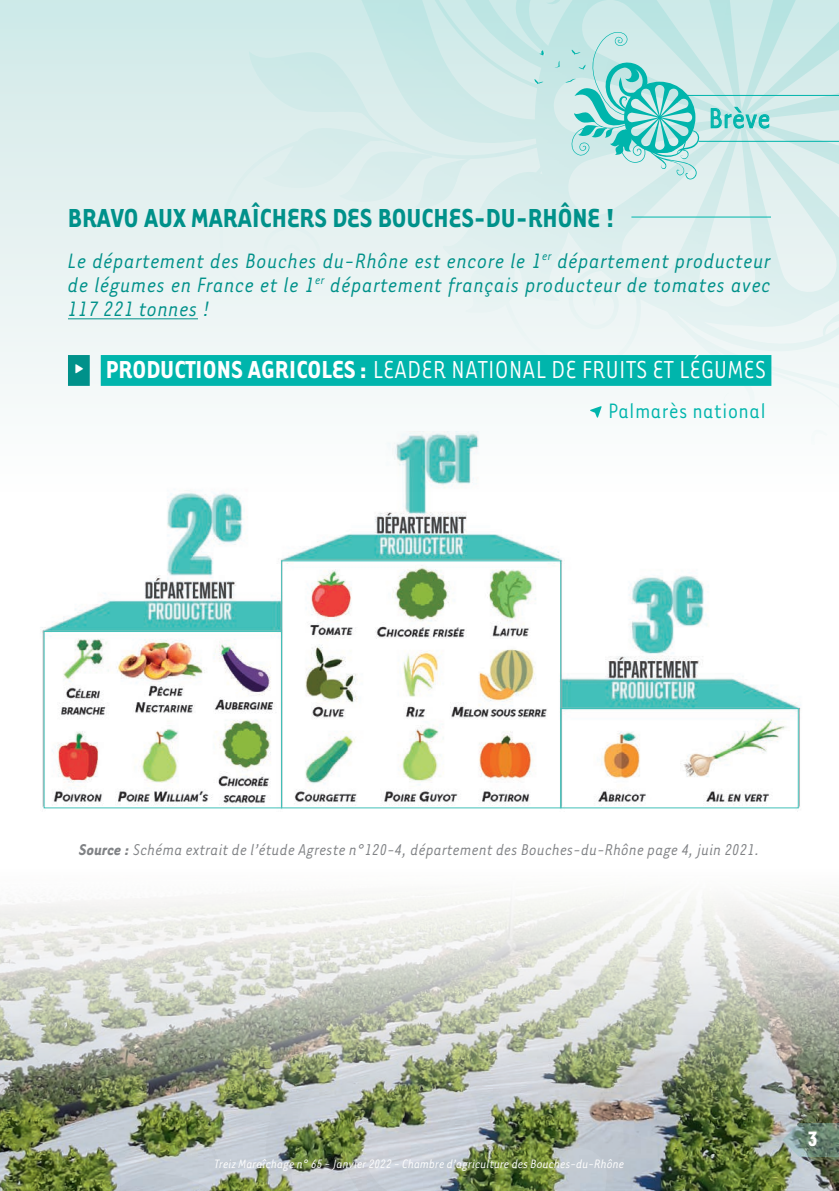
<style>
.page{position:relative;width:839px;height:1191px;background:#fff}
.page>*{position:absolute;margin:0;border:0;box-sizing:border-box;transform-origin:0 0}
.t1{font:32px "Tarzana Narrow";color:#00b5ac}
.t2{font:700 30px "Tarzana Narrow";color:#00918a}
.t3{font:28.2px "Tarzana Narrow";color:#fff}
.t4{font:italic 24px/24px "Tarzana Narrow";letter-spacing:.01em;color:#00918a;text-align:justify}
.t5{font:24px "Tarzana Narrow";letter-spacing:.01em;color:#00b5ac}
.t6{font:700 24px "Tarzana Narrow";color:#fff}
.t7{font:italic 18px "Tarzana Narrow";color:#808285}
.t8{font:italic 14px "Tarzana Narrow";letter-spacing:-.01em;color:#fff}
.s1{font-family:"Geogrotesque";font-weight:700}
.s2{font-weight:700}
</style>
<div class="page">
<img style="left:818px;top:899px;width:21px;height:223px">
<div style="left:0;top:0;width:839px;height:493px;background:linear-gradient(to bottom,#cfe9e7,#fffdfd)"></div>
<svg style="left:37px;top:0;width:802px;height:456px"></svg>
<svg style="left:526px;top:0;width:313px;height:334px;background:#ddefee"></svg>
<img style="left:0;top:895px;width:818px;height:295px">
<svg style="left:534px;top:32px;width:305px;height:147px;background:#bbe4e2"></svg>
<hr style="left:631px;top:216px;width:140px;height:1px;background:#00b5ac">
<hr style="left:68px;top:318px;width:130px;height:1px;background:#00918a">
<div style="left:68px;top:355px;width:22px;height:31px;background:#00918a"></div>
<div style="left:101px;top:355px;width:670px;height:31px;background:#00b5ac"></div>
<svg style="left:590px;top:406px;width:12px;height:12px"></svg>
<img style="left:0;top:432px;width:833px;height:380px">
<div style="left:44px;top:631px;width:238px;height:177px;border:1px solid #42c0b8"></div>
<div style="left:281px;top:560px;width:280px;height:248px;border:1px solid #42c0b8"></div>
<div style="left:560px;top:708px;width:239px;height:100px;border:1px solid #42c0b8"></div>
<img style="left:374px;top:1122px;width:465px;height:69px">
<h1 class="t1" style="left:708px;top:99px;width:64px">Brève</h1>
<p class="t2" style="left:68px;top:200px;width:549px">BRAVO AUX MARAÎCHERS DES BOUCHES-DU-RHÔNE !</p>
<p class="t4" style="left:68px;top:248px;width:705px">Le département des Bouches du-Rhône est encore le 1<sup>er</sup> département producteur de légumes en France et le 1<sup>er</sup> département français producteur de tomates avec 117 221 tonnes !</p>
<p class="t3" style="left:73px;top:353px;width:695px"><span class="s1">∂</span> <span class="s2">PRODUCTIONS AGRICOLES :</span> LEADER NATIONAL DE FRUITS ET LÉGUMES</p>
<p class="t5" style="left:608px;top:396px;width:159px">Palmarès national</p>
<p class="t7" style="left:79px;top:838px;width:682px"><span class="s2">Source :</span> Schéma extrait de l’étude Agreste n°120-4, département des Bouches-du-Rhône page 4, juin 2021.</p>
<p class="t8" style="left:215px;top:1155px;width:411px">Treiz Maraîchage n° 65 - Janvier 2022 - Chambre d’agriculture des Bouches-du-Rhône</p>
<p class="t6" style="left:807px;top:1123px;width:12px">3</p>
</div>
